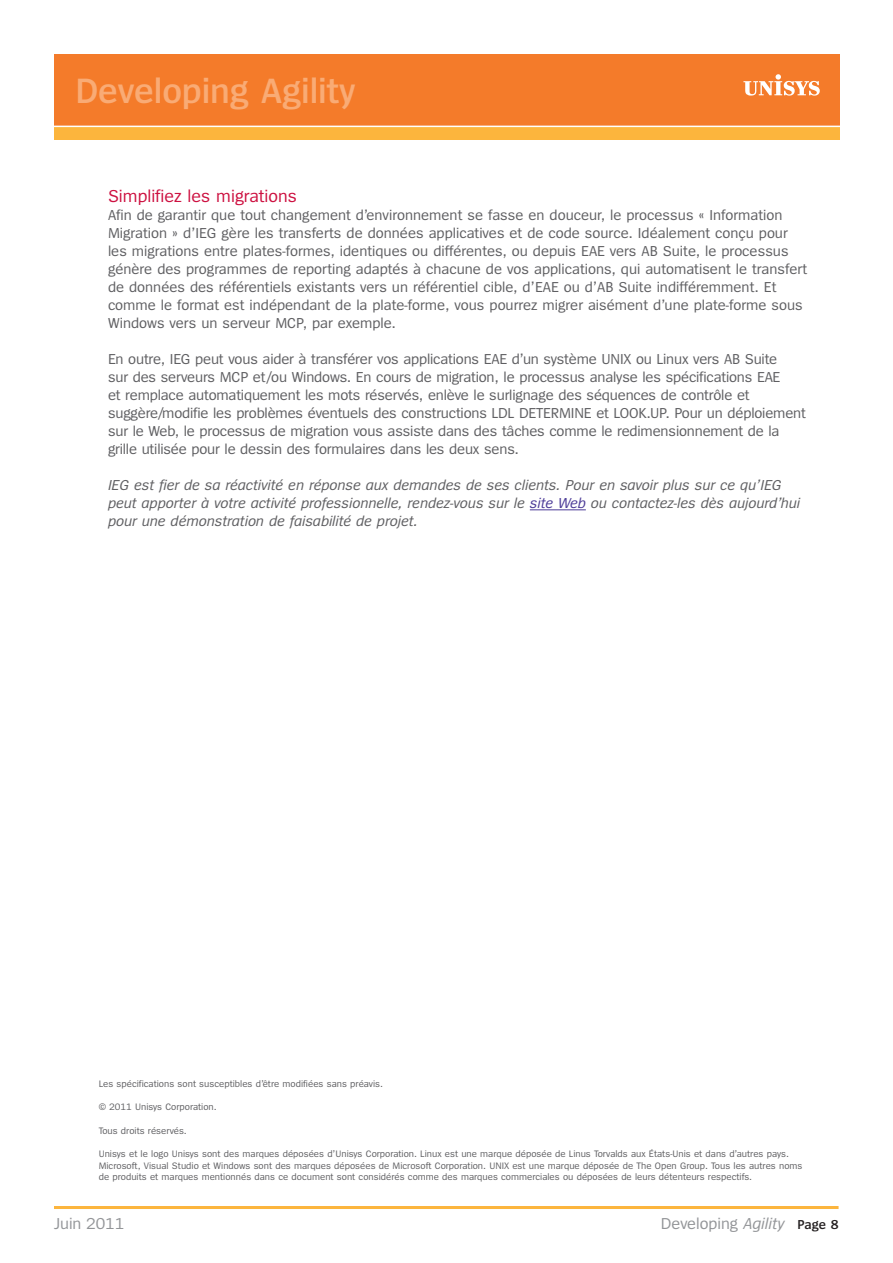
<style>
.page{position:relative;width:893px;height:1263px;background:#fff}
.page>*{position:absolute;margin:0;border:0;box-sizing:border-box;transform-origin:0 0}
.t1{font:600 36.6px "Spiegel";letter-spacing:-.005em;color:#f9ab75}
.t2{font:18px "Spiegel";color:#cd1141}
.t3{font:16.5px "Spiegel";color:#939598}
.t4{font:15px/18px "Spiegel";color:#5f5f62}
.t5{font:italic 15px/18px "Spiegel";color:#5f5f62}
.t6{font:9.75px/11.7px "Spiegel";color:#5f5f62}
.s1{color:#4d3c98}
.s2{font-style:italic}
.s3{font-weight:600;font-size:13.5px;color:#231f20}
</style>
<div class="page">
<div style="left:54px;top:112px;width:786px;height:28px;background:#fcb53d"></div>
<div style="left:54px;top:54px;width:786px;height:72px;background:#f47b2a"></div>
<svg style="left:743px;top:74px;width:77px;height:22px"></svg>
<hr style="left:54px;top:126px;width:788px;height:1px;background:#fff">
<hr style="left:54px;top:1206px;width:784px;height:3px;background:#fcb53d">
<hr style="left:530px;top:510px;width:56px;height:1px;background:#4d3c98">
<h1 class="t1" style="left:75px;top:78px;width:282px">Developing Agility</h1>
<p class="t2" style="left:108px;top:189px;width:190px">Simplifiez les migrations</p>
<p class="t4" style="left:108px;top:207px;width:701px">Afin de garantir que tout changement d’environnement se fasse en douceur, le processus « Information Migration » d’IEG gère les transferts de données applicatives et de code source. Idéalement conçu pour les migrations entre plates-formes, identiques ou différentes, ou depuis EAE vers AB Suite, le processus génère des programmes de reporting adaptés à chacune de vos applications, qui automatisent le transfert de données des référentiels existants vers un référentiel cible, d’EAE ou d’AB Suite indifféremment. Et comme le format est indépendant de la plate-forme, vous pourrez migrer aisément d’une plate-forme sous Windows vers un serveur MCP, par exemple.</p>
<p class="t4" style="left:108px;top:351px;width:699px">En outre, IEG peut vous aider à transférer vos applications EAE d’un système UNIX ou Linux vers AB Suite<br>sur des serveurs MCP et/ou Windows. En cours de migration, le processus analyse les spécifications EAE<br>et remplace automatiquement les mots réservés, enlève le surlignage des séquences de contrôle et suggère/modifie les problèmes éventuels des constructions LDL DETERMINE et LOOK.UP. Pour un déploiement sur le Web, le processus de migration vous assiste dans des tâches comme le redimensionnement de la grille utilisée pour le dessin des formulaires dans les deux sens.</p>
<p class="t5" style="left:108px;top:477px;width:694px">IEG est fier de sa réactivité en réponse aux demandes de ses clients. Pour en savoir plus sur ce qu’IEG peut apporter à votre activité professionnelle, rendez-vous sur le <span class="s1">site Web</span> ou contactez-les dès aujourd’hui pour une démonstration de faisabilité de projet.</p>
<p class="t6" style="left:99px;top:1078px;width:286px">Les spécifications sont susceptibles d’être modifiées sans préavis.</p>
<p class="t6" style="left:99px;top:1102px;width:120px">© 2011 Unisys Corporation.</p>
<p class="t6" style="left:99px;top:1125px;width:90px">Tous droits réservés.</p>
<p class="t6" style="left:99px;top:1148px;width:705px">Unisys et le logo Unisys sont des marques déposées d’Unisys Corporation. Linux est une marque déposée de Linus Torvalds aux États-Unis et dans d’autres pays.<br>Microsoft, Visual Studio et Windows sont des marques déposées de Microsoft Corporation. UNIX est une marque déposée de The Open Group. Tous les autres noms de produits et marques mentionnés dans ce document sont considérés comme des marques commerciales ou déposées de leurs détenteurs respectifs.</p>
<p class="t3" style="left:54px;top:1218px;width:72px">Juin 2011</p>
<p class="t3" style="left:661px;top:1218px;width:179px">Developing <span class="s2">Agility</span> <span class="s3">Page 8</span></p>
</div>
